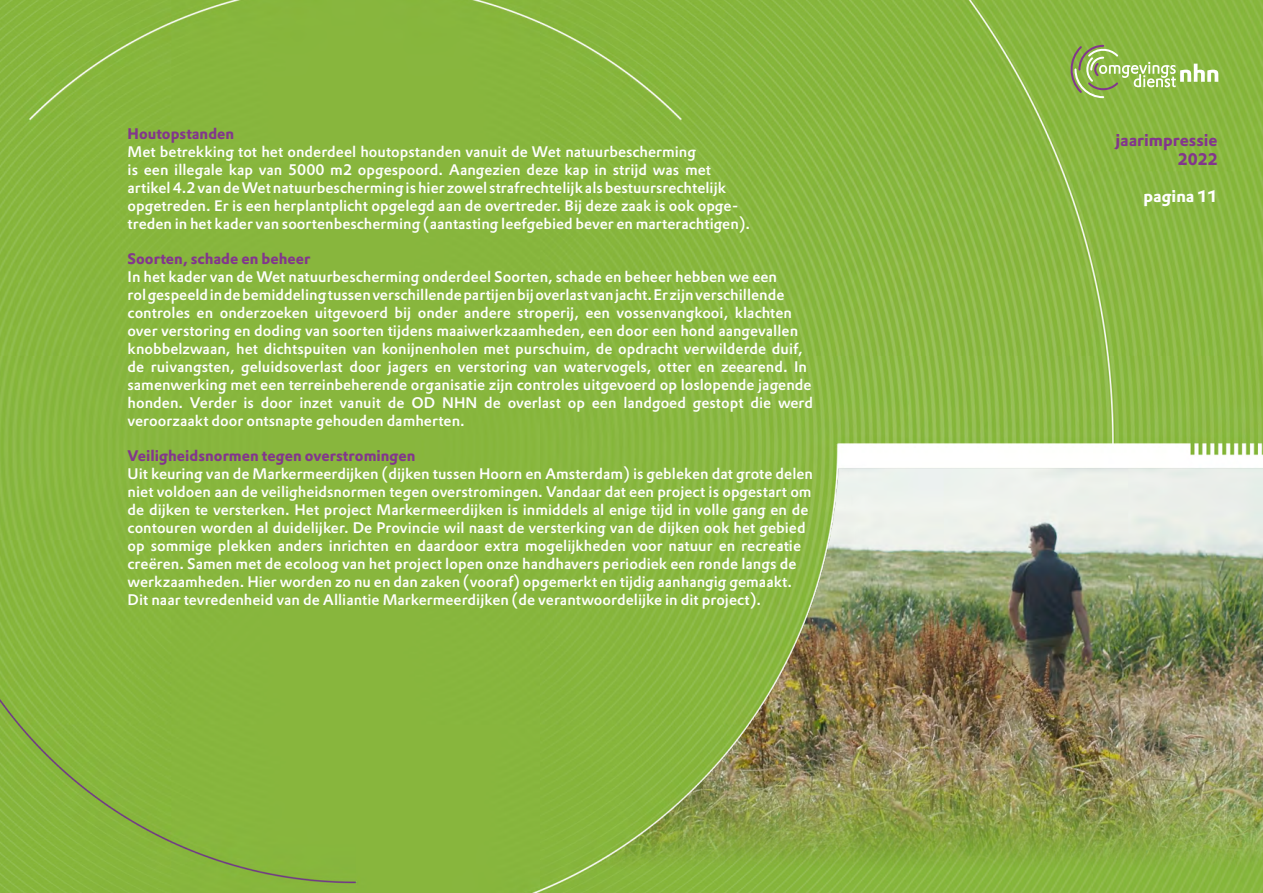
<style>
.page{position:relative;width:1263px;height:893px;background:#fff}
.page>*{position:absolute;margin:0;border:0;box-sizing:border-box;transform-origin:0 0}
.t1{font:700 16.5px/18.6px "DTL Prokyon TOT";color:#82368c;text-align:right}
.t2{font:700 16.5px "DTL Prokyon TOT";color:#fff}
.t3{font:500 15px/18px "DTL Prokyon TOT";color:#fff}
.t4{font:700 15px "DTL Prokyon TOT";color:#82368c}
</style>
<div class="page">
<img style="left:0;top:0;width:1263px;height:893px">
<svg style="left:1069px;top:45px;width:149px;height:53px;background:#99bc5d"></svg>
<p class="t4" style="left:128px;top:124px;width:108px">Houtopstanden</p>
<p class="t3" style="left:128px;top:143px;width:624px">Met betrekking tot het onderdeel houtopstanden vanuit de Wet natuurbescherming<br>is een illegale kap van 5000 m2 opgespoord. Aangezien deze kap in strijd was met artikel 4.2 van de Wet natuurbescherming is hier zowel strafrechtelijk als bestuursrechtelijk opgetreden. Er is een herplantplicht opgelegd aan de overtreder. Bij deze zaak is ook opge&shy;treden in het kader van soortenbescherming (aantasting leefgebied bever en marterachtigen).</p>
<p class="t4" style="left:128px;top:249px;width:184px">Soorten, schade en beheer</p>
<p class="t3" style="left:128px;top:268px;width:687px">In het kader van de Wet natuurbescherming onderdeel Soorten, schade en beheer hebben we een<br>rol gespeeld in de bemiddeling tussen verschillende partijen bij overlast van jacht. Er zijn verschillende controles en onderzoeken uitgevoerd bij onder andere stroperij, een vossenvangkooi, klachten over verstoring en doding van soorten tijdens maaiwerkzaamheden, een door een hond aangevallen knobbelzwaan, het dichtspuiten van konijnenholen met purschuim, de opdracht verwilderde duif, de ruivangsten, geluidsoverlast door jagers en verstoring van watervogels, otter en zeearend. In samenwerking met een terreinbeherende organisatie zijn controles uitgevoerd op loslopende jagende honden. Verder is door inzet vanuit de OD NHN de overlast op een landgoed gestopt die werd veroorzaakt door ontsnapte gehouden damherten.</p>
<p class="t4" style="left:128px;top:446px;width:290px">Veiligheidsnormen tegen overstromingen</p>
<p class="t3" style="left:128px;top:465px;width:687px">Uit keuring van de Markermeerdijken (dijken tussen Hoorn en Amsterdam) is gebleken dat grote delen niet voldoen aan de veiligheidsnormen tegen overstromingen. Vandaar dat een project is opgestart om de dijken te versterken. Het project Markermeerdijken is inmiddels al enige tijd in volle gang en de contouren worden al duidelijker. De Provincie wil naast de versterking van de dijken ook het gebied op sommige plekken anders inrichten en daardoor extra mogelijkheden voor natuur en recreatie creëren. Samen met de ecoloog van het project lopen onze handhavers periodiek een ronde langs de werkzaamheden. Hier worden zo nu en dan zaken (vooraf) opgemerkt en tijdig aanhangig gemaakt.<br>Dit naar tevredenheid van de Alliantie Markermeerdijken (de verantwoordelijke in dit project).</p>
<p class="t1" style="left:1115px;top:131px;width:104px">jaarimpressie<br>2022</p>
<p class="t2" style="left:1143px;top:185px;width:76px">pagina 11</p>
</div>
